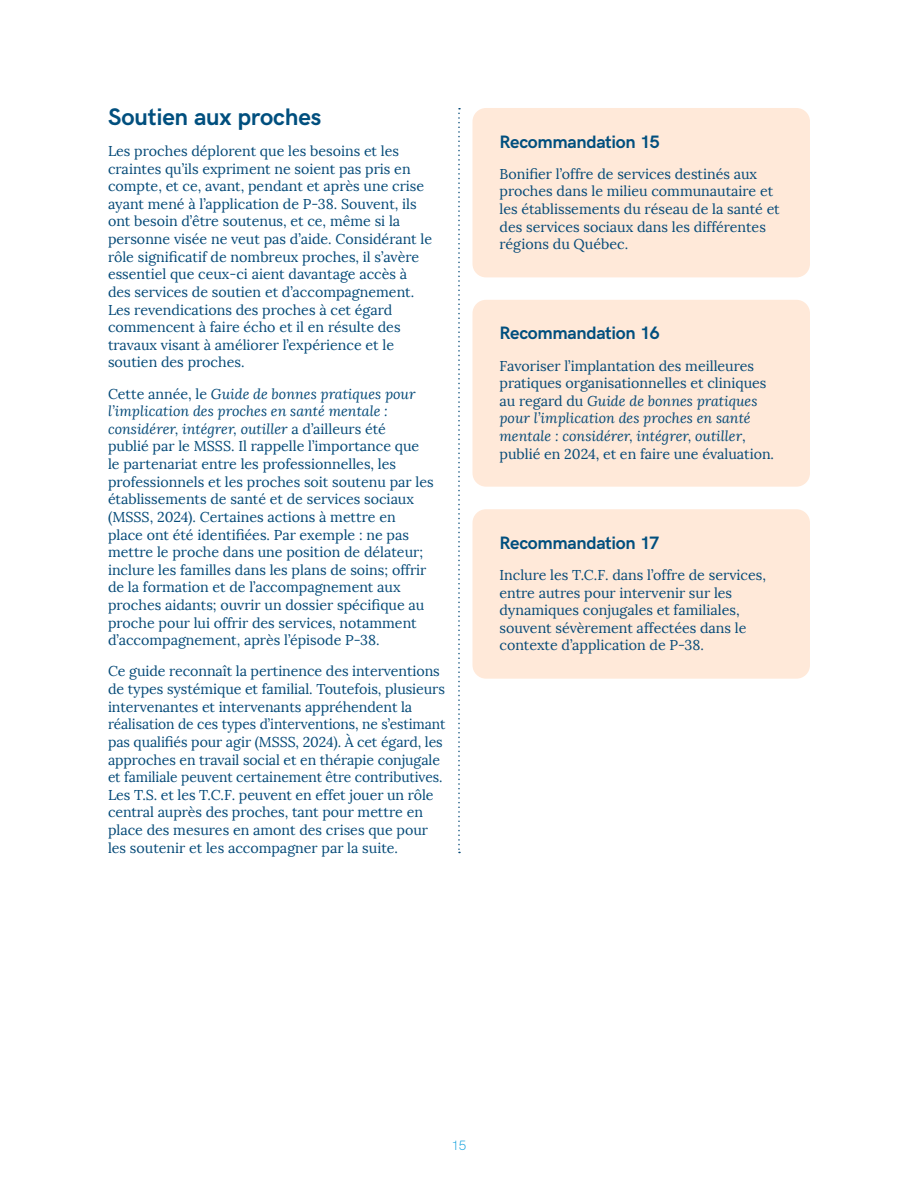
<style>
.page{position:relative;width:918px;height:1188px;background:#fff}
.page>*{position:absolute;margin:0;border:0;box-sizing:border-box;transform-origin:0 0}
.t1{font:700 24px "HK Grotesk";letter-spacing:-.01em;color:#004f7e}
.t2{font:700 18px "HK Grotesk";letter-spacing:-.02em;color:#004f7e}
.t3{font:14.25px/17.7px "Lora";color:#054a78}
.t4{font:300 13.5px "HK Grotesk";color:#009ada}
.s1{font-style:italic}
</style>
<div class="page">
<div style="left:472px;top:108px;width:338px;height:169px;background:#ffe9d9;border-radius:14px"></div>
<div style="left:472px;top:300px;width:338px;height:187px;background:#ffe9d9;border-radius:14px"></div>
<div style="left:472px;top:509px;width:338px;height:170px;background:#ffe9d9;border-radius:14px"></div>
<svg style="left:458px;top:108px;width:2px;height:745px"></svg>
<h1 class="t1" style="left:108px;top:99px;width:215px">Soutien aux proches</h1>
<p class="t3" style="left:108px;top:142px;width:326px">Les proches déplorent que les besoins et les craintes qu’ils expriment ne soient pas pris en compte, et ce, avant, pendant et après une crise ayant mené à l’application de P-38. Souvent, ils ont besoin d’être soutenus, et ce, même si la personne visée ne veut pas d’aide. Considérant le rôle significatif de nombreux proches, il s’avère essentiel que ceux-ci aient davantage accès à des services de soutien et d’accompagnement.<br>Les revendications des proches à cet égard commencent à faire écho et il en résulte des travaux visant à améliorer l’expérience et le soutien des proches.</p>
<p class="t3" style="left:108px;top:385px;width:327px">Cette année, le <span class="s1">Guide de bonnes pratiques pour l’implication des proches en santé mentale : considérer, intégrer, outiller</span> a d’ailleurs été<br>publié par le MSSS. Il rappelle l’importance que le partenariat entre les professionnelles, les professionnels et les proches soit soutenu par les établissements de santé et de services sociaux (MSSS, 2024). Certaines actions à mettre en place ont été identifiées. Par exemple : ne pas mettre le proche dans une position de délateur; inclure les familles dans les plans de soins; offrir de la formation et de l’accompagnement aux proches aidants; ouvrir un dossier spécifique au proche pour lui offrir des services, notamment d’accompagnement, après l’épisode P-38.</p>
<p class="t3" style="left:108px;top:663px;width:339px">Ce guide reconnaît la pertinence des interventions de types systémique et familial. Toutefois, plusieurs intervenantes et intervenants appréhendent la réalisation de ces types d’interventions, ne s’estimant pas qualifiés pour agir (MSSS, 2024). À cet égard, les approches en travail social et en thérapie conjugale et familiale peuvent certainement être contributives.<br>Les T.S. et les T.C.F. peuvent en effet jouer un rôle central auprès des proches, tant pour mettre en place des mesures en amont des crises que pour les soutenir et les accompagner par la suite.</p>
<p class="t2" style="left:500px;top:128px;width:162px">Recommandation 15</p>
<p class="t3" style="left:500px;top:165px;width:282px">Bonifier l’offre de services destinés aux proches dans le milieu communautaire et les établissements du réseau de la santé et des services sociaux dans les différentes régions du Québec.</p>
<p class="t2" style="left:500px;top:320px;width:162px">Recommandation 16</p>
<p class="t3" style="left:500px;top:357px;width:276px">Favoriser l’implantation des meilleures pratiques organisationnelles et cliniques au regard du <span class="s1">Guide de bonnes pratiques pour l’implication des proches en santé mentale : considérer, intégrer, outiller</span>, publié en 2024, et en faire une évaluation.</p>
<p class="t2" style="left:500px;top:529px;width:162px">Recommandation 17</p>
<p class="t3" style="left:500px;top:566px;width:268px">Inclure les T.C.F. dans l’offre de services, entre autres pour intervenir sur les dynamiques conjugales et familiales, souvent sévèrement affectées dans le contexte d’application de P-38.</p>
<p class="t4" style="left:452px;top:1135px;width:16px">15</p>
</div>
